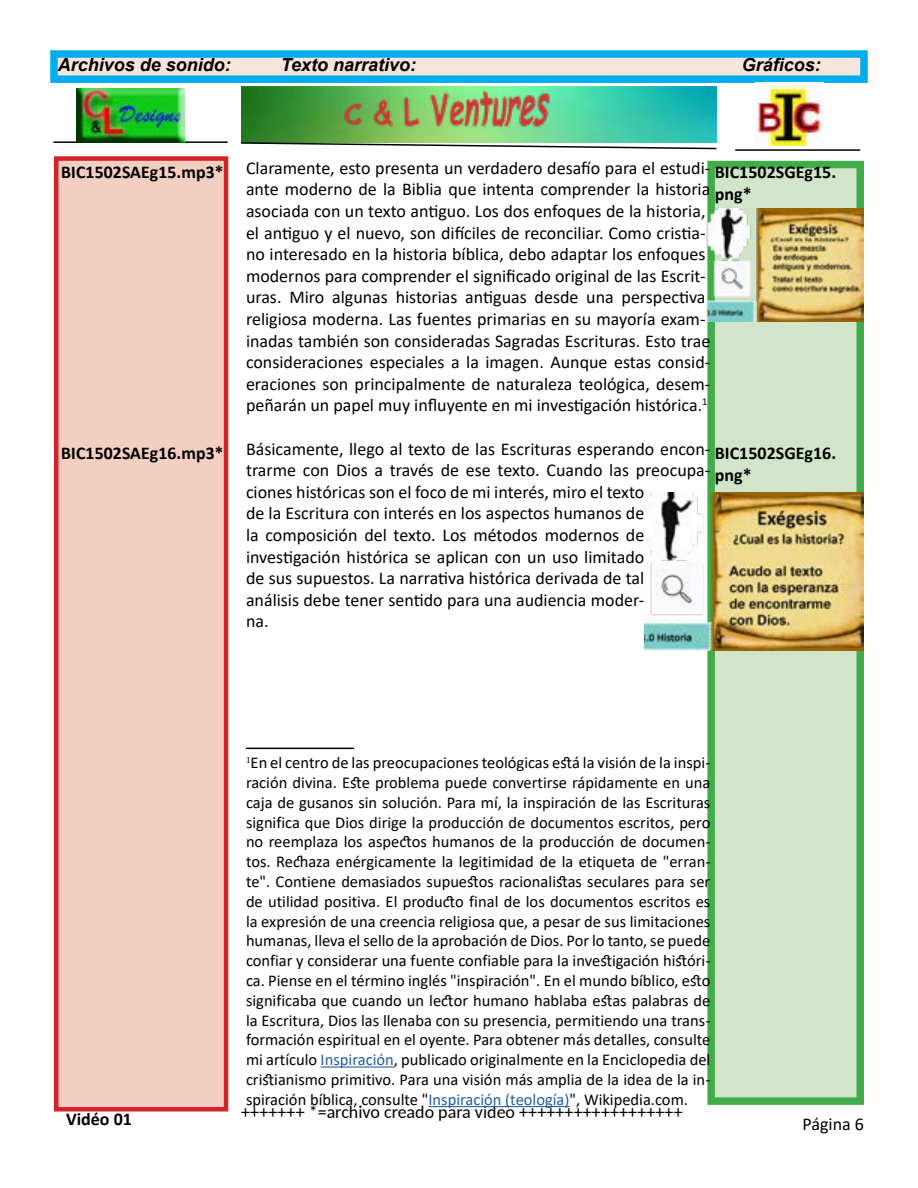
<style>
.page{position:relative;width:918px;height:1188px;background:#fff}
.page>*{position:absolute;margin:0;border:0;box-sizing:border-box;transform-origin:0 0}
.t1{font:18px/21.6px "Calibri";color:#000}
.t2{font:700 18px/21.6px "Calibri";color:#000}
.t3{font:18px "Carlito";color:#000}
.t4{font:italic 700 18px "Arial";color:#000}
.t5{font:16.5px/19.8px "Calibri";color:#000;text-align:justify}
.s1{color:#215e9e}
</style>
<div class="page">
<div style="left:54px;top:54px;width:810px;height:25px;background:#f8e5dc"></div>
<div style="left:50px;top:50px;width:818px;height:33px;border:8px solid #00aeef"></div>
<div style="left:56px;top:159px;width:170px;height:950px;background:#f3cfc1"></div>
<div style="left:54px;top:156px;width:174px;height:956px;border:4px solid #d2232a"></div>
<div style="left:711px;top:165px;width:149px;height:936px;background:#d2e5ca"></div>
<div style="left:707px;top:161px;width:157px;height:944px;border:8px solid #41ad49"></div>
<img style="left:241px;top:87px;width:475px;height:54px">
<img style="left:331px;top:86px;width:220px;height:49px">
<hr style="left:53px;top:141px;width:175px;height:2px;background:#000">
<svg style="left:241px;top:141px;width:476px;height:9px"></svg>
<hr style="left:735px;top:149px;width:125px;height:2px;background:#000">
<img style="left:755px;top:83px;width:69px;height:62px">
<img style="left:77px;top:89px;width:108px;height:54px">
<hr style="left:246px;top:748px;width:108px;height:1px;background:#000">
<hr style="left:321px;top:1066px;width:73px;height:2px;background:#215e9e">
<hr style="left:428px;top:1106px;width:142px;height:1px;background:#215e9e">
<img style="left:706px;top:209px;width:157px;height:112px">
<img style="left:644px;top:492px;width:220px;height:159px">
<p class="t4" style="left:58px;top:53px;width:175px">Archivos de sonido:</p>
<p class="t4" style="left:281px;top:53px;width:137px">Texto narrativo:</p>
<p class="t4" style="left:742px;top:53px;width:81px">Gráficos:</p>
<p class="t2" style="left:61px;top:161px;width:165px">BIC1502SAEg15.mp3*</p>
<p class="t2" style="left:61px;top:442px;width:165px">BIC1502SAEg16.mp3*</p>
<p class="t1" style="left:246px;top:156px;width:466px">Claramente, esto presenta un verdadero desafío para el estudi&shy;ante moderno de la Biblia que intenta comprender la historia asociada con un texto antiguo. Los dos enfoques de la historia, el antiguo y el nuevo, son difíciles de reconciliar. Como cristia&shy;no interesado en la historia bíblica, debo adaptar los enfoques modernos para comprender el significado original de las Escrit&shy;uras. Miro algunas historias antiguas desde una perspectiva religiosa moderna. Las fuentes primarias en su mayoría exam&shy;inadas también son consideradas Sagradas Escrituras. Esto trae consideraciones especiales a la imagen. Aunque estas consid&shy;eraciones son principalmente de naturaleza teológica, desem&shy;peñarán un papel muy influyente en mi investigación histórica.<sup>1</sup></p>
<p class="t1" style="left:246px;top:437px;width:466px">Básicamente, llego al texto de las Escrituras esperando encon&shy;trarme con Dios a través de ese texto. Cuando las preocupa&shy;ciones históricas son el foco de mi interés, miro el texto<br>de la Escritura con interés en los aspectos humanos de<br>la composición del texto. Los métodos modernos de investigación histórica se aplican con un uso limitado<br>de sus supuestos. La narrativa histórica derivada de tal<br>análisis debe tener sentido para una audiencia moder-<br>na.</p>
<p class="t2" style="left:715px;top:161px;width:123px">BIC1502SGEg15. png*</p>
<p class="t2" style="left:715px;top:442px;width:123px">BIC1502SGEg16. png*</p>
<p class="t5" style="left:246px;top:752px;width:466px"><sup>1</sup>En el centro de las preocupaciones teológicas está la visión de la inspi&shy;ración divina. Este problema puede convertirse rápidamente en una caja de gusanos sin solución. Para mí, la inspiración de las Escrituras significa que Dios dirige la producción de documentos escritos, pero no reemplaza los aspectos humanos de la producción de documen&shy;tos. Rechaza enérgicamente la legitimidad de la etiqueta de "erran&shy;te". Contiene demasiados supuestos racionalistas seculares para ser de utilidad positiva. El producto final de los documentos escritos es la expresión de una creencia religiosa que, a pesar de sus limitaciones humanas, lleva el sello de la aprobación de Dios. Por lo tanto, se puede confiar y considerar una fuente confiable para la investigación históri&shy;ca. Piense en el término inglés "inspiración". En el mundo bíblico, esto significaba que cuando un lector humano hablaba estas palabras de la Escritura, Dios las llenaba con su presencia, permitiendo una trans&shy;formación espiritual en el oyente. Para obtener más detalles, consulte mi artículo <span class="s1">Inspiración</span>, publicado originalmente en la Enciclopedia del cristianismo primitivo. Para una visión más amplia de la idea de la in&shy;spiración bíblica, consulte "<span class="s1">Inspiración (teología)</span>", Wikipedia.com.</p>
<p class="t3" style="left:241px;top:1100px;width:443px">+++++++ *=archivo creado para video ++++++++++++++++++</p>
<p class="t2" style="left:66px;top:1108px;width:67px">Vidéo 01</p>
<p class="t1" style="left:803px;top:1112px;width:63px">Página 6</p>
</div>
